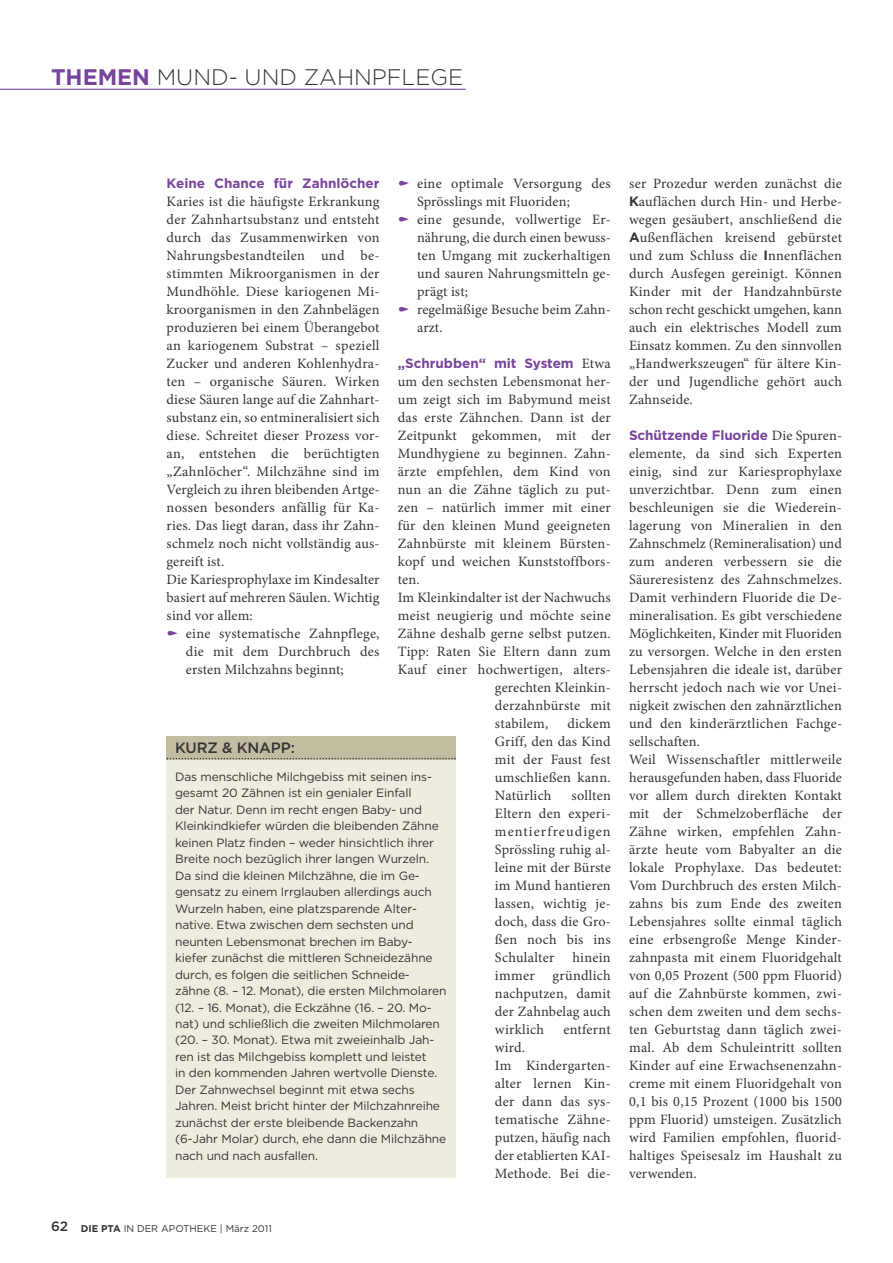
<style>
.page{position:relative;width:893px;height:1263px;background:#fff}
.page>*{position:absolute;margin:0;border:0;box-sizing:border-box;transform-origin:0 0}
.t1{font:300 22.5px "Gotham";color:#343334}
.t2{font:500 15px "Gotham";letter-spacing:-.01em;color:#343334}
.t3{font:14.25px/18px "Minion Pro";letter-spacing:.015em;color:#343334;text-align:justify}
.t4{font:700 13.5px "Gotham";color:#77449c}
.t5{font:12px/16.5px "Gotham";letter-spacing:-.01em;color:#343334}
.t6{font:9.75px "Gotham";color:#343334}
.s1{font-weight:700;color:#77449c}
.s2{font-family:"Minion Pro";font-weight:400;font-size:14.25px;color:#343334}
.s3{font-weight:500;font-size:13.5px}
.s4{font-weight:700}
.s5{font-family:"Gotham";font-weight:700;font-size:13.5px}
</style>
<div class="page">
<hr style="left:0;top:89px;width:466px;height:1px;background:#77449c">
<div style="left:167px;top:739px;width:289px;height:439px;background:#eeecde"></div>
<div style="left:167px;top:736px;width:289px;height:23px;background:#c2bda1"></div>
<svg style="left:167px;top:758px;width:289px;height:1px"></svg>
<h1 class="t1" style="left:51px;top:68px;width:414px"><span class="s1">THEMEN</span> MUND- UND ZAHNPFLEGE</h1>
<p class="t3" style="left:417px;top:176px;width:195px;text-align:left">eine optimale Versorgung des<br>Sprösslings mit Fluoriden;<br>eine gesunde, vollwertige Er&shy;nährung, die durch einen bewuss&shy;ten Umgang mit zuckerhaltigen und sauren Nahrungsmitteln ge&shy;prägt ist;<br>regelmäßige Besuche beim Zahn&shy;arzt.</p>
<p class="t4" style="left:398px;top:358px;width:214px">„Schrubben“ mit System <span class="s2">Etwa</span></p>
<p class="t3" style="left:398px;top:374px;width:214px">um den sechsten Lebensmonat her-</p>
<p class="t3" style="left:398px;top:392px;width:214px">um zeigt sich im Babymund meist</p>
<p class="t3" style="left:398px;top:410px;width:214px">das erste Zähnchen. Dann ist der</p>
<p class="t3" style="left:398px;top:428px;width:214px">Zeitpunkt gekommen, mit der</p>
<p class="t3" style="left:398px;top:446px;width:215px">Mundhygiene zu beginnen. Zahn-</p>
<p class="t3" style="left:398px;top:464px;width:214px">ärzte empfehlen, dem Kind von</p>
<p class="t3" style="left:398px;top:482px;width:214px">nun an die Zähne täglich zu put-</p>
<p class="t3" style="left:398px;top:500px;width:214px">zen – natürlich immer mit einer</p>
<p class="t3" style="left:398px;top:518px;width:214px">für den kleinen Mund geeigneten</p>
<p class="t3" style="left:398px;top:536px;width:214px">Zahnbürste mit kleinem Bürsten-</p>
<p class="t3" style="left:398px;top:554px;width:214px">kopf und weichen Kunststoffbors-</p>
<p class="t3" style="left:398px;top:572px;width:23px">ten.</p>
<p class="t3" style="left:398px;top:590px;width:214px">Im Kleinkindalter ist der Nachwuchs</p>
<p class="t3" style="left:398px;top:608px;width:214px">meist neugierig und möchte seine</p>
<p class="t3" style="left:398px;top:626px;width:214px">Zähne deshalb gerne selbst putzen.</p>
<p class="t3" style="left:398px;top:644px;width:214px">Tipp: Raten Sie Eltern dann zum</p>
<p class="t3" style="left:398px;top:662px;width:214px">Kauf einer hochwertigen, alters-</p>
<p class="t3" style="left:495px;top:680px;width:117px">gerechten Kleinkin-</p>
<p class="t3" style="left:495px;top:698px;width:117px">derzahnbürste mit</p>
<p class="t3" style="left:495px;top:716px;width:55px">stabilem,</p>
<p class="t4" style="left:167px;top:178px;width:214px">Keine Chance für Zahnlöcher</p>
<p class="t3" style="left:167px;top:194px;width:215px;text-align:left">Karies ist die häufigste Erkrankung der Zahnhartsubstanz und entsteht durch das Zusammenwirken von Nahrungsbestandteilen und be&shy;stimmten Mikroorganismen in der Mundhöhle. Diese kariogenen Mi&shy;kroorganismen in den Zahnbelägen produzieren bei einem Überangebot an kariogenem Substrat – speziell Zucker und anderen Kohlenhydra&shy;ten – organische Säuren. Wirken diese Säuren lange auf die Zahnhart&shy;substanz ein, so entmineralisiert sich diese. Schreitet dieser Prozess vor&shy;an, entstehen die berüchtigten „Zahnlöcher“. Milchzähne sind im Vergleich zu ihren bleibenden Artge&shy;nossen besonders anfällig für Ka&shy;ries. Das liegt daran, dass ihr Zahn&shy;schmelz noch nicht vollständig aus&shy;gereift ist.<br>Die Kariesprophylaxe im Kindesalter basiert auf mehreren Säulen. Wichtig sind vor allem:</p>
<p class="t3" style="left:186px;top:626px;width:195px">eine systematische Zahnpflege, die mit dem Durchbruch des ersten Milchzahns beginnt;</p>
<p class="t3" style="left:495px;top:716px;width:117px;text-indent:72px">dickem Griff, den das Kind mit der Faust fest umschließen kann.<br>Natürlich</p>
<p class="t2" style="left:175px;top:742px;width:121px">KURZ &amp; KNAPP:</p>
<p class="t5" style="left:175px;top:769px;width:273px">Das menschliche Milchgebiss mit seinen ins&shy;gesamt 20 Zähnen ist ein genialer Einfall<br>der Natur. Denn im recht engen Baby- und Kleinkindkiefer würden die bleibenden Zähne keinen Platz finden – weder hinsichtlich ihrer Breite noch bezüglich ihrer langen Wurzeln.<br>Da sind die kleinen Milchzähne, die im Ge&shy;gensatz zu einem Irrglauben allerdings auch Wurzeln haben, eine platzsparende Alter&shy;native. Etwa zwischen dem sechsten und neunten Lebensmonat brechen im Baby&shy;kiefer zunächst die mittleren Schneidezähne durch, es folgen die seitlichen Schneide&shy;zähne (8. – 12. Monat), die ersten Milchmolaren (12. – 16. Monat), die Eckzähne (16. – 20. Mo&shy;nat) und schließlich die zweiten Milchmolaren (20. – 30. Monat). Etwa mit zweieinhalb Jah&shy;ren ist das Milchgebiss komplett und leistet<br>in den kommenden Jahren wertvolle Dienste.<br>Der Zahnwechsel beginnt mit etwa sechs Jahren. Meist bricht hinter der Milchzahnreihe zunächst der erste bleibende Backenzahn (6-Jahr Molar) durch, ehe dann die Milchzähne nach und nach ausfallen.</p>
<p class="t3" style="left:495px;top:788px;width:117px;text-indent:76px">sollten Eltern den experi&shy;mentierfreudigen Sprössling ruhig al&shy;leine mit der Bürste im Mund hantieren lassen, wichtig je&shy;doch, dass die Gro&shy;ßen noch bis ins Schulalter</p>
<p class="t3" style="left:572px;top:950px;width:40px">hinein</p>
<p class="t3" style="left:495px;top:968px;width:117px;text-indent:58px">gründlich nachputzen, damit der Zahnbelag auch wirklich</p>
<p class="t3" style="left:495px;top:968px;width:41px">immer</p>
<p class="t3" style="left:563px;top:1022px;width:49px">entfernt</p>
<p class="t3" style="left:495px;top:1040px;width:117px;text-align:left">wird.<br>Im Kindergarten&shy;alter lernen Kin&shy;der dann das sys&shy;tematische Zähne&shy;putzen, häufig nach der etablierten KAI-<br>Methode. Bei die-</p>
<p class="t6" style="left:51px;top:1225px;width:222px"><span class="s3">62</span> <span class="s4">DIE PTA</span> IN DER APOTHEKE | März 2011</p>
<p class="t3" style="left:629px;top:176px;width:215px">ser Prozedur werden zunächst die <span class="s5">K</span>auflächen durch Hin- und Herbe&shy;wegen gesäubert, anschließend die <span class="s5">A</span>ußenflächen kreisend gebürstet und zum Schluss die <span class="s5">I</span>nnenflächen durch Ausfegen gereinigt. Können Kinder mit der Handzahnbürste schon recht geschickt umgehen, kann auch ein elektrisches Modell zum Einsatz kommen. Zu den sinnvollen „Handwerkszeugen“ für ältere Kin&shy;der und Jugendliche gehört auch Zahnseide.</p>
<p class="t4" style="left:629px;top:430px;width:215px">Schützende Fluoride <span class="s2">Die Spuren-</span></p>
<p class="t3" style="left:629px;top:446px;width:215px;text-align:left">elemente, da sind sich Experten einig, sind zur Kariesprophylaxe unverzichtbar. Denn zum einen beschleunigen sie die Wiederein&shy;lagerung von Mineralien in den Zahnschmelz (Remineralisation) und zum anderen verbessern sie die Säureresistenz des Zahnschmelzes.<br>Damit verhindern Fluoride die De&shy;mineralisation. Es gibt verschiedene Möglichkeiten, Kinder mit Fluoriden zu versorgen. Welche in den ersten Lebensjahren die ideale ist, darüber herrscht jedoch nach wie vor Unei&shy;nigkeit zwischen den zahnärztlichen und den kinderärztlichen Fachge - sellschaften.<br>Weil Wissenschaftler mittlerweile herausgefunden haben, dass Fluoride vor allem durch direkten Kontakt mit der Schmelzoberfläche der Zähne wirken, empfehlen Zahn&shy;ärzte heute vom Babyalter an die lokale Prophylaxe. Das bedeutet:<br>Vom Durchbruch des ersten Milch&shy;zahns bis zum Ende des zweiten Lebensjahres sollte einmal täglich eine erbsengroße Menge Kinder&shy;zahnpasta mit einem Fluoridgehalt von 0,05 Prozent (500 ppm Fluorid) auf die Zahnbürste kommen, zwi&shy;schen dem zweiten und dem sechs&shy;ten Geburtstag dann täglich zwei&shy;mal. Ab dem Schuleintritt sollten Kinder auf eine Erwachsenenzahn&shy;creme mit einem Fluoridgehalt von 0,1 bis 0,15 Prozent (1000 bis 1500 ppm Fluorid) umsteigen. Zusätzlich wird Familien empfohlen, fluorid&shy;haltiges Speisesalz im Haushalt zu verwenden.</p>
</div>
